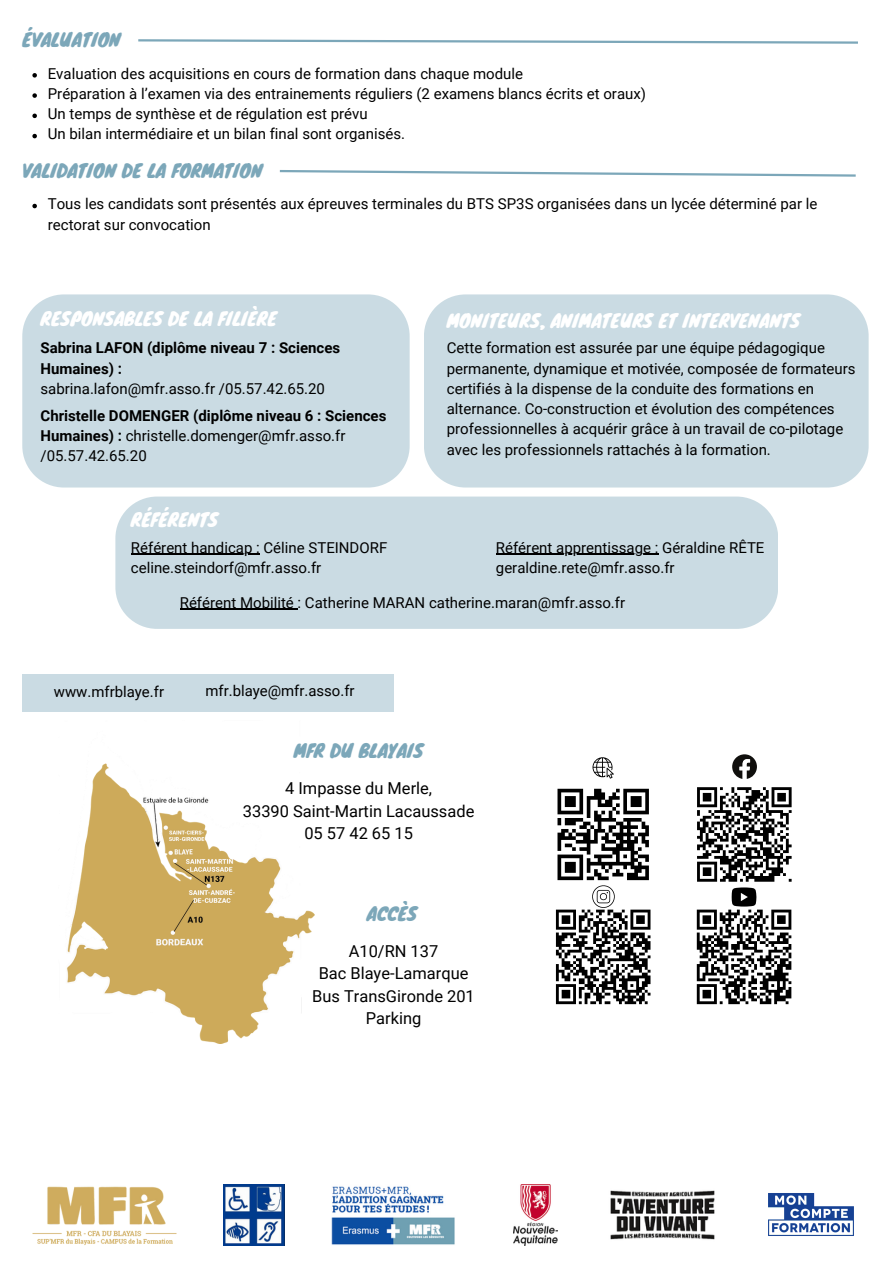
<style>
.page{position:relative;width:894px;height:1264px;background:#fff}
.page>*{position:absolute;margin:0;border:0;box-sizing:border-box;transform-origin:0 0}
.t1{font:18px "Knewave";color:#fff}
.t2{font:18px "Knewave";color:#7ca7b9}
.t3{font:16.5px/22.5px "Roboto";color:#000;text-align:center}
.t4{font:15px/20.2px "Roboto";color:#000}
.t5{font:700 15px/20.2px "Roboto";color:#000}
.s1{font-weight:400}
</style>
<div class="page">
<svg style="left:279px;top:170px;width:577px;height:7px"></svg>
<svg style="left:138px;top:39px;width:720px;height:5px"></svg>
<div style="left:22px;top:294px;width:387px;height:193px;background:#cadbe3"></div>
<div style="left:424px;top:294px;width:444px;height:193px;background:#cadbe3"></div>
<div style="left:115px;top:496px;width:663px;height:133px;background:#cadbe3"></div>
<hr style="left:131px;top:554px;width:129px;height:1px;background:#000">
<hr style="left:496px;top:554px;width:162px;height:1px;background:#000">
<hr style="left:180px;top:609px;width:117px;height:1px;background:#000">
<img style="left:32px;top:1186px;width:145px;height:59px">
<img style="left:223px;top:1184px;width:62px;height:61px">
<img style="left:332px;top:1186px;width:123px;height:59px">
<img style="left:513px;top:1184px;width:44px;height:61px">
<img style="left:610px;top:1190px;width:105px;height:50px">
<div style="left:22px;top:674px;width:371px;height:38px;background:#cadbe3"></div>
<svg style="left:592px;top:757px;width:21px;height:21px"></svg>
<svg style="left:732px;top:754px;width:24px;height:25px"></svg>
<svg style="left:555px;top:788px;width:96px;height:217px"></svg>
<svg style="left:696px;top:787px;width:96px;height:218px"></svg>
<img style="left:67px;top:763px;width:247px;height:280px">
<img style="left:768px;top:1193px;width:86px;height:43px">
<svg style="left:32px;top:73px;width:5px;height:5px"></svg>
<svg style="left:32px;top:93px;width:5px;height:5px"></svg>
<svg style="left:32px;top:114px;width:5px;height:4px"></svg>
<svg style="left:32px;top:134px;width:5px;height:4px"></svg>
<svg style="left:32px;top:204px;width:5px;height:4px"></svg>
<h1 class="t2" style="left:22px;top:25px;width:100px">ÉVALUATION</h1>
<p class="t4" style="left:48px;top:63px;width:476px">Evaluation des acquisitions en cours de formation dans chaque module</p>
<h1 class="t4" style="left:48px;top:84px;width:599px">Préparation à l’examen via des entrainements réguliers (2 examens blancs écrits et oraux)</h1>
<h2 class="t4" style="left:48px;top:104px;width:321px">Un temps de synthèse et de régulation est prévu</h2>
<h1 class="t4" style="left:48px;top:124px;width:358px">Un bilan intermédiaire et un bilan final sont organisés.</h1>
<p class="t2" style="left:22px;top:156px;width:241px">VALIDATION DE LA FORMATION</p>
<h2 class="t4" style="left:48px;top:194px;width:770px">Tous les candidats sont présentés aux épreuves terminales du BTS SP3S organisées dans un lycée déterminé par le rectorat sur convocation</h2>
<p class="t1" style="left:41px;top:304px;width:238px">RESPONSABLES DE LA FILIÈRE</p>
<p class="t1" style="left:446px;top:306px;width:354px">MONITEURS, ANIMATEURS ET INTERVENANTS</p>
<p class="t4" style="left:446px;top:338px;width:410px">Cette formation est assurée par une équipe pédagogique permanente, dynamique et motivée, composée de formateurs certifiés à la dispense de la conduite des formations en alternance. Co-construction et évolution des compétences professionnelles à acquérir grâce à un travail de co-pilotage avec les professionnels rattachés à la formation.</p>
<p class="t5" style="left:41px;top:338px;width:301px">Sabrina LAFON (diplôme niveau 7 : Sciences<br>Humaines) :</p>
<p class="t4" style="left:41px;top:378px;width:286px">sabrina.lafon@mfr.asso.fr /05.57.42.65.20</p>
<p class="t5" style="left:41px;top:405px;width:347px">Christelle DOMENGER (diplôme niveau 6 : Sciences<br>Humaines) : <span class="s1">christelle.domenger@mfr.asso.fr /05.57.42.65.20</span></p>
<p class="t1" style="left:131px;top:505px;width:89px">RÉFÉRENTS</p>
<p class="t4" style="left:131px;top:537px;width:258px">Référent handicap : Céline STEINDORF</p>
<p class="t4" style="left:131px;top:558px;width:192px">celine.steindorf@mfr.asso.fr</p>
<p class="t4" style="left:496px;top:537px;width:270px">Référent apprentissage : Géraldine RÊTE</p>
<h1 class="t4" style="left:496px;top:558px;width:180px">geraldine.rete@mfr.asso.fr</h1>
<p class="t4" style="left:180px;top:592px;width:447px">Référent Mobilité : Catherine MARAN catherine.maran@mfr.asso.fr</p>
<p class="t4" style="left:54px;top:681px;width:112px">www.mfrblaye.fr</p>
<h1 class="t4" style="left:205px;top:681px;width:151px">mfr.blaye@mfr.asso.fr</h1>
<p class="t2" style="left:294px;top:736px;width:131px">MFR DU BLAYAIS</p>
<p class="t3" style="left:243px;top:777px;width:233px">4 Impasse du Merle,<br>33390 Saint-Martin Lacaussade<br>05 57 42 65 15</p>
<p class="t2" style="left:367px;top:898px;width:52px">ACCÈS</p>
<p class="t3" style="left:312px;top:939px;width:164px">A10/RN 137<br>Bac Blaye-Lamarque<br>Bus TransGironde 201<br>Parking</p>
</div>
